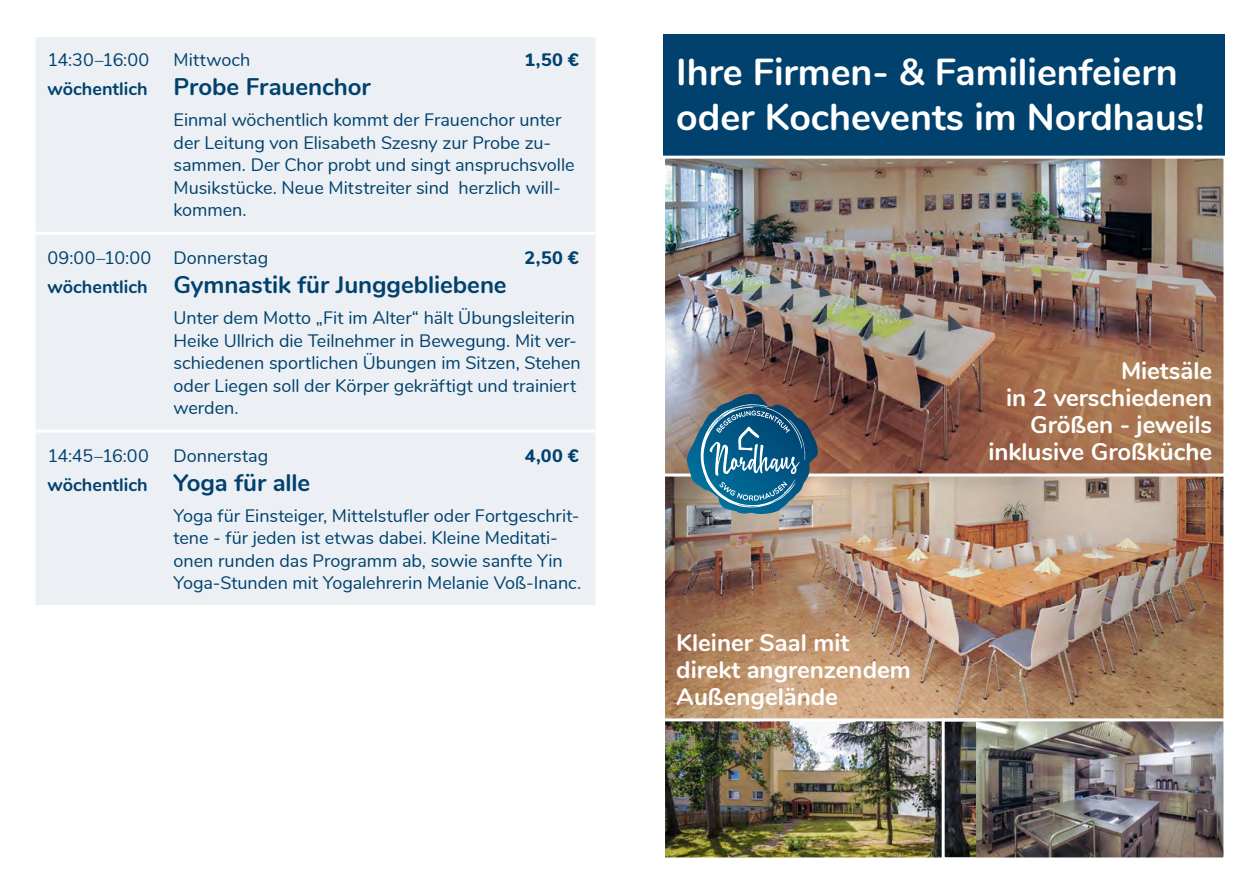
<style>
.page{position:relative;width:1259px;height:893px;background:#fff}
.page>*{position:absolute;margin:0;border:0;box-sizing:border-box;transform-origin:0 0}
.t1{font:700 37.5px/45px "Nunito";color:#fff}
.t2{font:700 24px/27px "Nunito";color:#fff;text-align:right}
.t3{font:700 24px "Nunito";letter-spacing:-.005em;color:#00416d}
.t4{font:18px/22.5px "Nunito";letter-spacing:-.005em;color:#00416d}
.t5{font:800 18px "Nunito";color:#00416d}
.s1{font-size:18px}
.s2{font-weight:700}
.s3{font-weight:700;font-size:24px}
</style>
<div class="page">
<div style="left:663px;top:34px;width:562px;height:425px;background:#00416d"></div>
<img style="left:666px;top:476px;width:556px;height:242px">
<img style="left:666px;top:722px;width:309px;height:134px">
<div style="left:662px;top:718px;width:317px;height:142px;border:3px solid #fff"></div>
<img style="left:976px;top:722px;width:246px;height:134px">
<div style="left:941px;top:718px;width:285px;height:142px;border:3px solid #fff"></div>
<div style="left:36px;top:37px;width:559px;height:568px;background:#ecf0f4"></div>
<hr style="left:36px;top:232px;width:559px;height:3px;background:#fff">
<hr style="left:36px;top:430px;width:559px;height:3px;background:#fff">
<img style="left:666px;top:160px;width:556px;height:312px">
<div style="left:662px;top:156px;width:564px;height:320px;border:3px solid #fff"></div>
<img style="left:686px;top:394px;width:132px;height:120px">
<p class="t4" style="left:48px;top:48px;width:103px">14:30–16:00</p>
<p class="t4" style="left:174px;top:48px;width:78px">Mittwoch</p>
<p class="t5" style="left:524px;top:47px;width:56px">1,50 €</p>
<h2 class="t3" style="left:48px;top:69px;width:325px"><span class="s1">wöchentlich</span> Probe Frauenchor</h2>
<p class="t4" style="left:174px;top:108px;width:402px">Einmal wöchentlich kommt der Frauenchor unter der Leitung von Elisabeth Szesny zur Probe zu&shy;sammen. Der Chor probt und singt anspruchsvolle Musikstücke. Neue Mitstreiter sind herzlich will&shy;kommen.</p>
<p class="t4" style="left:48px;top:246px;width:222px">09:00–10:00 Donnerstag</p>
<p class="t5" style="left:524px;top:245px;width:56px">2,50 €</p>
<h2 class="t3" style="left:48px;top:267px;width:461px"><span class="s1">wöchentlich</span> Gymnastik für Junggebliebene</h2>
<p class="t4" style="left:174px;top:306px;width:409px">Unter dem Motto „Fit im Alter“ hält Übungsleiterin Heike Ullrich die Teilnehmer in Bewegung. Mit ver&shy;schiedenen sportlichen Übungen im Sitzen, Stehen oder Liegen soll der Körper gekräftigt und trainiert werden.</p>
<p class="t4" style="left:48px;top:444px;width:103px">14:45–16:00</p>
<p class="t4" style="left:174px;top:444px;width:96px">Donnerstag</p>
<p class="t5" style="left:525px;top:442px;width:55px">4,00 €</p>
<p class="t4" style="left:174px;top:468px;width:407px;line-height:31px;text-indent:-126px"><span class="s2">wöchentlich</span> <span class="s3">Yoga für alle<br></span>Yoga für Einsteiger, Mittelstufler oder Fortgeschrit-</p>
<p class="t4" style="left:174px;top:526px;width:409px">tene - für jeden ist etwas dabei. Kleine Meditati&shy;onen runden das Programm ab, sowie sanfte Yin<br>Yoga-Stunden mit Yogalehrerin Melanie Voß-Inanc.</p>
<h1 class="t1" style="left:676px;top:47px;width:529px">Ihre Firmen- &amp; Familienfeiern oder Kochevents im Nordhaus!</h1>
<h2 class="t2" style="left:676px;top:627px;width:236px;text-align:left">Kleiner Saal mit direkt angrenzendem<br>Außengelände</h2>
<h2 class="t2" style="left:988px;top:356px;width:225px">Mietsäle<br>in 2 verschiedenen<br>Größen - jeweils inklusive Großküche</h2>
</div>
